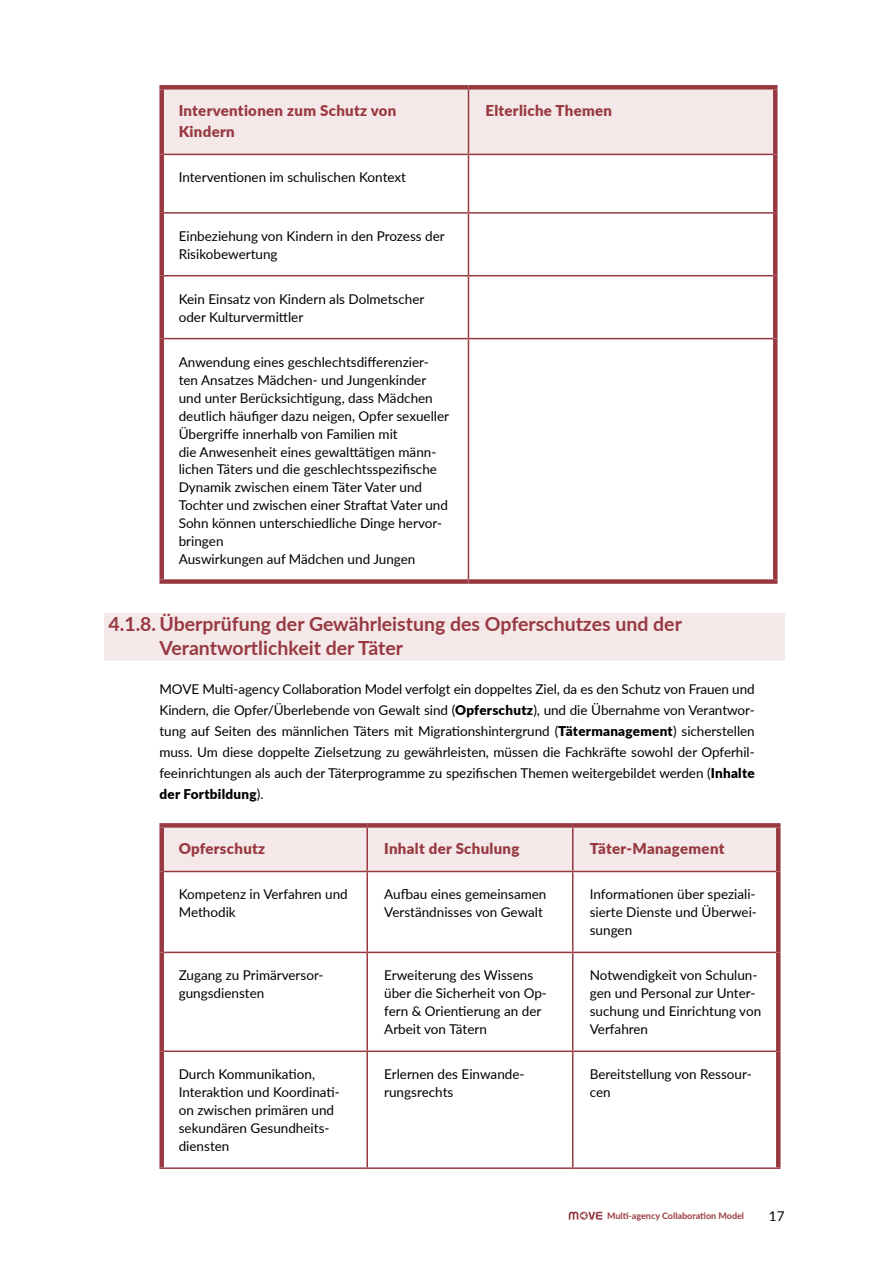
<style>
.page{position:relative;width:893px;height:1263px;background:#fff}
.page>*{position:absolute;margin:0;border:0;box-sizing:border-box;transform-origin:0 0}
.t1{font:700 19.5px/23.4px "Lato";color:#983941}
.t2{font:900 15px/21px "Lato";letter-spacing:.02em;color:#983941}
.t3{font:13.5px/18px "Lato";color:#000}
.t4{font:700 9px "Lato";color:#983941}
.s1{font-weight:900}
</style>
<div class="page">
<svg style="left:569px;top:1211px;width:33px;height:9px"></svg>
<div style="left:104px;top:613px;width:680px;height:47px;background:#f4e9e8"></div>
<div style="left:164px;top:90px;width:609px;height:64px;background:#f4e9e8"></div>
<hr style="left:164px;top:212px;width:304px;height:2px;background:#983941">
<hr style="left:468px;top:212px;width:305px;height:2px;background:#983941">
<hr style="left:164px;top:275px;width:304px;height:1px;background:#983941">
<hr style="left:468px;top:275px;width:305px;height:1px;background:#983941">
<div style="left:159px;top:154px;width:5px;height:59px;background:#983941"></div>
<hr style="left:773px;top:154px;width:4px;height:59px;background:#983941">
<div style="left:159px;top:213px;width:5px;height:63px;background:#983941"></div>
<hr style="left:773px;top:213px;width:4px;height:63px;background:#983941">
<div style="left:159px;top:276px;width:5px;height:63px;background:#983941"></div>
<hr style="left:773px;top:276px;width:4px;height:63px;background:#983941">
<div style="left:468px;top:85px;width:309px;height:5px;background:#983941"></div>
<hr style="left:773px;top:90px;width:4px;height:64px;background:#983941">
<hr style="left:468px;top:154px;width:305px;height:1px;background:#983941">
<hr style="left:468px;top:155px;width:1px;height:57px;background:#983941">
<hr style="left:468px;top:214px;width:1px;height:61px;background:#983941">
<hr style="left:468px;top:276px;width:1px;height:62px;background:#983941">
<hr style="left:468px;top:339px;width:1px;height:240px;background:#983941">
<div style="left:159px;top:339px;width:5px;height:240px;background:#983941"></div>
<hr style="left:773px;top:339px;width:4px;height:240px;background:#983941">
<div style="left:159px;top:579px;width:309px;height:5px;background:#983941"></div>
<div style="left:468px;top:579px;width:309px;height:5px;background:#983941"></div>
<hr style="left:164px;top:338px;width:304px;height:1px;background:#983941">
<hr style="left:468px;top:338px;width:305px;height:1px;background:#983941">
<hr style="left:468px;top:90px;width:1px;height:64px;background:#983941">
<hr style="left:164px;top:154px;width:304px;height:1px;background:#983941">
<div style="left:159px;top:85px;width:309px;height:5px;background:#983941"></div>
<div style="left:159px;top:90px;width:5px;height:64px;background:#983941"></div>
<div style="left:164px;top:828px;width:612px;height:43px;background:#f4e9e8"></div>
<div style="left:159px;top:871px;width:5px;height:81px;background:#983941"></div>
<svg style="left:776px;top:871px;width:4px;height:81px"></svg>
<div style="left:159px;top:952px;width:5px;height:99px;background:#983941"></div>
<svg style="left:776px;top:952px;width:4px;height:99px"></svg>
<div style="left:159px;top:1051px;width:5px;height:116px;background:#983941"></div>
<svg style="left:776px;top:1051px;width:4px;height:116px"></svg>
<hr style="left:164px;top:952px;width:203px;height:1px;background:#983941">
<hr style="left:367px;top:952px;width:206px;height:1px;background:#983941">
<hr style="left:573px;top:952px;width:203px;height:1px;background:#983941">
<hr style="left:164px;top:1050px;width:203px;height:2px;background:#983941">
<hr style="left:367px;top:1050px;width:206px;height:2px;background:#983941">
<hr style="left:573px;top:1050px;width:203px;height:2px;background:#983941">
<hr style="left:159px;top:1167px;width:208px;height:2px;background:#983941">
<hr style="left:367px;top:1167px;width:206px;height:2px;background:#983941">
<hr style="left:573px;top:1167px;width:207px;height:2px;background:#983941">
<hr style="left:366px;top:872px;width:2px;height:80px;background:#983941">
<hr style="left:572px;top:872px;width:1px;height:80px;background:#983941">
<hr style="left:366px;top:953px;width:2px;height:97px;background:#983941">
<hr style="left:572px;top:953px;width:1px;height:97px;background:#983941">
<hr style="left:366px;top:1052px;width:2px;height:115px;background:#983941">
<hr style="left:572px;top:1052px;width:1px;height:115px;background:#983941">
<hr style="left:366px;top:828px;width:2px;height:43px;background:#983941">
<hr style="left:572px;top:828px;width:1px;height:43px;background:#983941">
<hr style="left:164px;top:871px;width:203px;height:1px;background:#983941">
<hr style="left:367px;top:871px;width:206px;height:1px;background:#983941">
<hr style="left:573px;top:871px;width:203px;height:1px;background:#983941">
<div style="left:159px;top:823px;width:208px;height:5px;background:#983941"></div>
<div style="left:159px;top:828px;width:5px;height:43px;background:#983941"></div>
<div style="left:367px;top:823px;width:206px;height:5px;background:#983941"></div>
<div style="left:573px;top:823px;width:207px;height:5px;background:#983941"></div>
<hr style="left:776px;top:828px;width:4px;height:43px;background:#983941">
<p class="t2" style="left:179px;top:100px;width:219px">Interventionen zum Schutz von<br>Kindern</p>
<p class="t2" style="left:485px;top:100px;width:128px">Elterliche Themen</p>
<p class="t3" style="left:179px;top:168px;width:229px">Interventionen im schulischen Kontext</p>
<p class="t3" style="left:179px;top:226px;width:268px">Einbeziehung von Kindern in den Prozess der<br>Risikobewertung</p>
<p class="t3" style="left:179px;top:289px;width:247px">Kein Einsatz von Kindern als Dolmetscher oder Kulturvermittler</p>
<p class="t3" style="left:179px;top:352px;width:272px">Anwendung eines geschlechtsdifferenzier&shy;ten Ansatzes Mädchen- und Jungenkinder und unter Berücksichtigung, dass Mädchen deutlich häufiger dazu neigen, Opfer sexueller Übergriffe innerhalb von Familien mit<br>die Anwesenheit eines gewalttätigen männ&shy;lichen Täters und die geschlechtsspezifische Dynamik zwischen einem Täter Vater und Tochter und zwischen einer Straftat Vater und Sohn können unterschiedliche Dinge hervor&shy;bringen<br>Auswirkungen auf Mädchen und Jungen</p>
<h1 class="t1" style="left:159px;top:611px;width:524px;text-indent:-51px">4.1.8. Überprüfung der Gewährleistung des Opferschutzes und der<br>Verantwortlichkeit der Täter</h1>
<p class="t3" style="left:159px;top:678px;width:597px;line-height:21px;text-align:justify">MOVE Multi-agency Collaboration Model verfolgt ein doppeltes Ziel, da es den Schutz von Frauen und Kindern, die Opfer/Überlebende von Gewalt sind (<span class="s1">Opferschutz</span>), und die Übernahme von Verantwor&shy;tung auf Seiten des männlichen Täters mit Migrationshintergrund (<span class="s1">Tätermanagement</span>) sicherstellen muss. Um diese doppelte Zielsetzung zu gewährleisten, müssen die Fachkräfte sowohl der Opferhil&shy;feeinrichtungen als auch der Täterprogramme zu spezifischen Themen weitergebildet werden (<span class="s1">Inhalte der Fortbildung</span>).</p>
<p class="t2" style="left:179px;top:838px;width:88px">Opferschutz</p>
<p class="t2" style="left:384px;top:838px;width:137px">Inhalt der Schulung</p>
<p class="t2" style="left:590px;top:838px;width:136px">Täter-Management</p>
<p class="t3" style="left:179px;top:885px;width:171px">Kompetenz in Verfahren und<br>Methodik</p>
<p class="t3" style="left:384px;top:885px;width:164px">Aufbau eines gemeinsamen<br>Verständnisses von Gewalt</p>
<p class="t3" style="left:590px;top:885px;width:169px;text-align:justify">Informationen über speziali&shy;sierte Dienste und Überwei&shy;sungen</p>
<p class="t3" style="left:179px;top:966px;width:146px">Zugang zu Primärversor&shy;gungsdiensten</p>
<p class="t3" style="left:384px;top:966px;width:164px">Erweiterung des Wissens über die Sicherheit von Op&shy;fern &amp; Orientierung an der<br>Arbeit von Tätern</p>
<p class="t3" style="left:590px;top:966px;width:173px">Notwendigkeit von Schulun&shy;gen und Personal zur Unter&shy;suchung und Einrichtung von<br>Verfahren</p>
<p class="t3" style="left:179px;top:1065px;width:163px">Durch Kommunikation,<br>Interaktion und Koordinati&shy;on zwischen primären und sekundären Gesundheits&shy;diensten</p>
<p class="t3" style="left:384px;top:1065px;width:142px">Erlernen des Einwande&shy;rungsrechts</p>
<p class="t3" style="left:590px;top:1065px;width:164px">Bereitstellung von Ressour&shy;cen</p>
<p class="t4" style="left:607px;top:1209px;width:139px">Multi-agency Collaboration Model</p>
<p class="t3" style="left:769px;top:1206px;width:17px">17</p>
</div>
